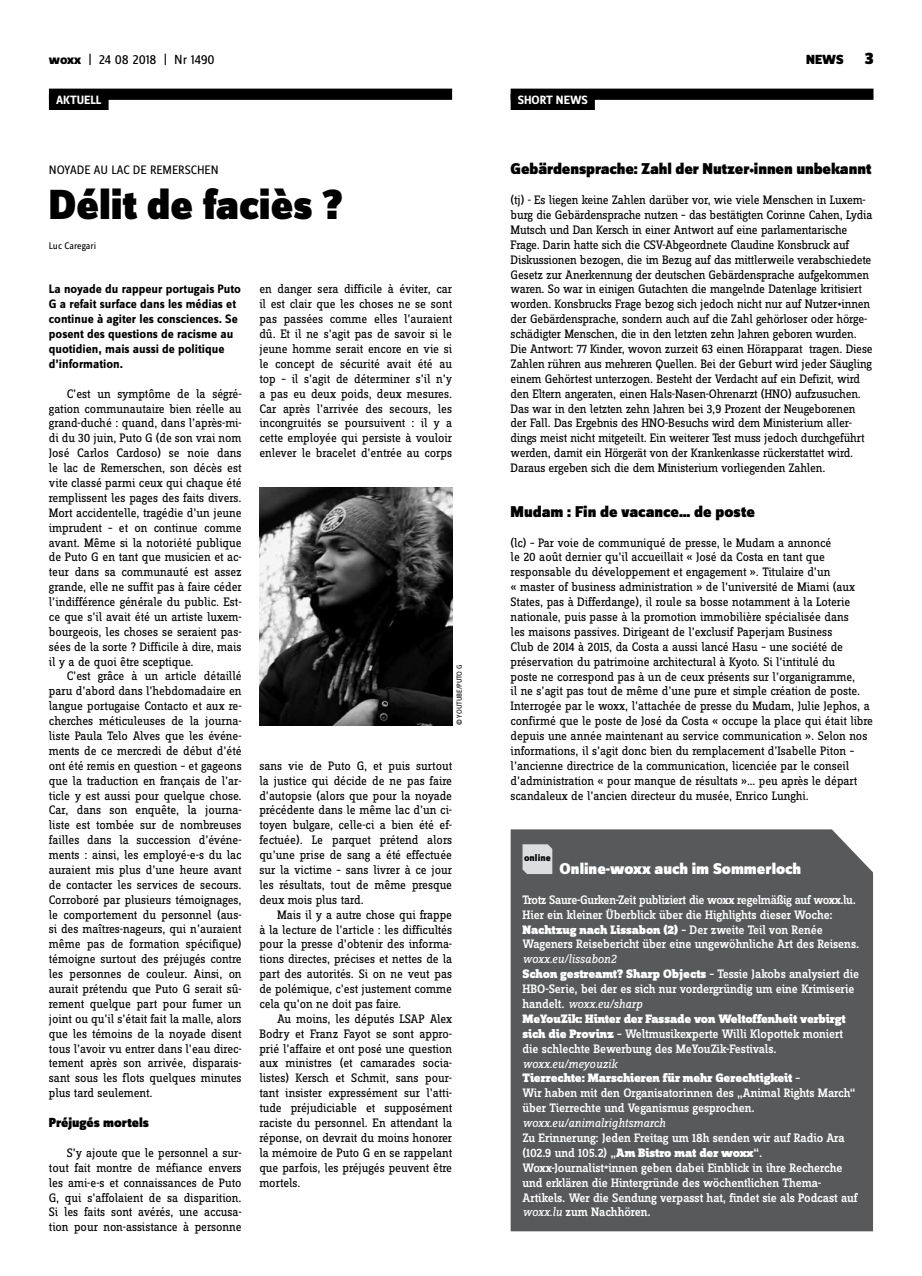
<style>
.page{position:relative;width:922px;height:1276px;background:#fff}
.page>*{position:absolute;margin:0;border:0;box-sizing:border-box;transform-origin:0 0}
.t1{font:900 43.75px "Zine Sans Dis";color:#000}
.t2{font:900 16.25px "Zine Sans Dis";letter-spacing:-.005em;color:#000}
.t3{font:900 16.25px "Zine Sans Dis";color:#fff}
.t4{font:13.75px "Zine Sans Dis";letter-spacing:-.01em;color:#000}
.t5{font:900 13.75px "Zine Sans Dis";color:#000}
.t6{font:12.75px/14.9px "Zine Slab Dis";letter-spacing:-.01em;color:#000;text-align:justify}
.t7{font:500 12.75px/14.9px "Zine Slab Dis";letter-spacing:-.005em;color:#fff}
.t8{font:700 12.75px/14.9px "Zine Sans Dis";color:#000}
.t9{font:italic 12.75px "Zine Slab Dis";color:#fff}
.t10{font:12.75px "Zine Sans Dis";color:#000}
.t11{font:700 12.5px "Zine Sans Dis";color:#fff}
.t12{font:10px "Zine Sans Dis";color:#000}
.t13{font:800 10px "Zine Sans Dis";letter-spacing:.01em;color:#000}
.t14{font:7.5px "Zine Sans Dis";letter-spacing:-.01em;color:#000}
.s1{font-weight:800}
.s2{font-size:17.5px}
.s3{font-size:11.25px}
.s4{font-weight:900}
.s5{font-weight:400;font-style:italic}
</style>
<div class="page">
<div style="left:510px;top:89px;width:363px;height:11px;background:#000"></div>
<div style="left:510px;top:94px;width:84px;height:16px;background:#000"></div>
<div style="left:49px;top:89px;width:403px;height:11px;background:#000"></div>
<div style="left:49px;top:94px;width:60px;height:16px;background:#000"></div>
<img style="left:259px;top:487px;width:193px;height:238px">
<div style="left:510px;top:829px;width:362px;height:402px;background:#58595b"></div>
<svg style="left:522px;top:844px;width:30px;height:30px"></svg>
<p class="t4" style="left:49px;top:53px;width:167px"><span class="s1">woxx</span> | 24 08 2018 | NR 1490</p>
<p class="t5" style="left:806px;top:53px;width:69px">NEWS <span class="s2">3</span></p>
<p class="t11" style="left:56px;top:93px;width:47px">AKTUELL</p>
<p class="t10" style="left:49px;top:163px;width:169px">NOYADE AU LAC DE REMERSCHEN</p>
<h1 class="t1" style="left:49px;top:181px;width:295px">Délit de faciès ?</h1>
<p class="t12" style="left:49px;top:240px;width:49px">LUC CAREGARI</p>
<p class="t8" style="left:49px;top:282px;width:193px">La noyade du rappeur portugais Puto<br>G a refait surface dans les médias et continue à agiter les consciences. Se posent des questions de racisme au quotidien, mais aussi de politique d’information.</p>
<p class="t6" style="left:49px;top:387px;width:194px;text-indent:18px">C’est un symptôme de la ségré&shy;gation communautaire bien réelle au grand-duché : quand, dans l’après-mi&shy;di du 30 juin, Puto G (de son vrai nom José Carlos Cardoso) se noie dans le lac de Remerschen, son décès est vite classé parmi ceux qui chaque été remplissent les pages des faits divers.<br>Mort accidentelle, tragédie d’un jeune imprudent – et on continue comme avant. Même si la notoriété publique de Puto G en tant que musicien et ac&shy;teur dans sa communauté est assez grande, elle ne suffit pas à faire céder l’indifférence générale du public. Est&shy;ce que s’il avait été un artiste luxem&shy;bourgeois, les choses se seraient pas&shy;sées de la sorte ? Difficile à dire, mais il y a de quoi être sceptique.</p>
<p class="t6" style="left:49px;top:669px;width:194px;text-indent:18px">C’est grâce à un article détaillé paru d’abord dans l’hebdomadaire en langue portugaise Contacto et aux re&shy;cherches méticuleuses de la journa&shy;liste Paula Telo Alves que les événe&shy;ments de ce mercredi de début d’été ont été remis en question – et gageons que la traduction en français de l’ar&shy;ticle y est aussi pour quelque chose.<br>Car, dans son enquête, la journa&shy;liste est tombée sur de nombreuses failles dans la succession d’événe&shy;ments : ainsi, les employé-e-s du lac auraient mis plus d’une heure avant de contacter les services de secours.<br>Corroboré par plusieurs témoignages, le comportement du personnel (aus&shy;si des maîtres-nageurs, qui n’auraient même pas de formation spécifique) témoigne surtout des préjugés contre les personnes de couleur. Ainsi, on aurait prétendu que Puto G serait sû&shy;rement quelque part pour fumer un joint ou qu’il s’était fait la malle, alors que les témoins de la noyade disent tous l’avoir vu entrer dans l’eau direc&shy;tement après son arrivée, disparais&shy;sant sous les flots quelques minutes plus tard seulement.</p>
<p class="t5" style="left:49px;top:1115px;width:102px">Préjugés mortels</p>
<p class="t6" style="left:49px;top:1146px;width:194px;text-indent:18px">S’y ajoute que le personnel a sur&shy;tout fait montre de méfiance envers les ami-e-s et connaissances de Puto G, qui s’affolaient de sa disparition.<br>Si les faits sont avérés, une accusa&shy;tion pour non-assistance à personne</p>
<p class="t6" style="left:259px;top:282px;width:194px">en danger sera difficile à éviter, car il est clair que les choses ne se sont pas passées comme elles l’auraient dû. Et il ne s’agit pas de savoir si le jeune homme serait encore en vie si le concept de sécurité avait été au top – il s’agit de déterminer s’il n’y a pas eu deux poids, deux mesures.<br>Car après l’arrivée des secours, les incongruités se poursuivent : il y a cette employée qui persiste à vouloir enlever le bracelet d’entrée au corps</p>
<p class="t14" style="left:455px;top:725px;width:62px;rotate:-90deg">© YOUTUBE/PUTO G</p>
<p class="t6" style="left:259px;top:759px;width:194px">sans vie de Puto G, et puis surtout la justice qui décide de ne pas faire d’autopsie (alors que pour la noyade précédente dans le même lac d’un ci&shy;toyen bulgare, celle-ci a bien été ef&shy;fectuée). Le parquet prétend alors qu’une prise de sang a été effectuée sur la victime – sans livrer à ce jour les résultats, tout de même presque deux mois plus tard.</p>
<p class="t6" style="left:259px;top:907px;width:194px;text-indent:18px">Mais il y a autre chose qui frappe à la lecture de l’article : les difficultés pour la presse d’obtenir des informa&shy;tions directes, précises et nettes de la part des autorités. Si on ne veut pas de polémique, c’est justement comme cela qu’on ne doit pas faire.</p>
<p class="t6" style="left:259px;top:1012px;width:194px;text-indent:18px">Au moins, les députés LSAP Alex Bodry et Franz Fayot se sont appro&shy;prié l’affaire et ont posé une question aux ministres (et camarades socia&shy;listes) Kersch et Schmit, sans pour&shy;tant insister expressément sur l’atti&shy;tude préjudiciable et supposément raciste du personnel. En attendant la réponse, on devrait du moins honorer la mémoire de Puto G en se rappelant que parfois, les préjugés peuvent être mortels.</p>
<p class="t11" style="left:517px;top:93px;width:71px">SHORT NEWS</p>
<p class="t2" style="left:510px;top:160px;width:362px">Gebärdensprache: Zahl der Nutzer<span class="s3">*</span>innen unbekannt</p>
<p class="t6" style="left:510px;top:193px;width:363px;text-align:left">(tj) - Es liegen keine Zahlen darüber vor, wie viele Menschen in Luxem&shy;burg die Gebärdensprache nutzen – das bestätigten Corinne Cahen, Lydia Mutsch und Dan Kersch in einer Antwort auf eine parlamentarische Frage. Darin hatte sich die CSV-Abgeordnete Claudine Konsbruck auf Diskussionen bezogen, die im Bezug auf das mittlerweile verabschiedete Gesetz zur Anerkennung der deutschen Gebärdensprache aufgekommen waren. So war in einigen Gutachten die mangelnde Datenlage kritisiert worden. Konsbrucks Frage bezog sich jedoch nicht nur auf Nutzer<sub>*</sub>innen der Gebärdensprache, sondern auch auf die Zahl gehörloser oder hörge&shy;schädigter Menschen, die in den letzten zehn Jahren geboren wurden.<br>Die Antwort: 77 Kinder, wovon zurzeit 63 einen Hörapparat tragen. Diese Zahlen rühren aus mehreren Quellen. Bei der Geburt wird jeder Säugling einem Gehörtest unterzogen. Besteht der Verdacht auf ein Defizit, wird den Eltern angeraten, einen Hals-Nasen-Ohrenarzt (HNO) aufzusuchen.<br>Das war in den letzten zehn Jahren bei 3,9 Prozent der Neugeborenen der Fall. Das Ergebnis des HNO-Besuchs wird dem Ministerium aller&shy;dings meist nicht mitgeteilt. Ein weiterer Test muss jedoch durchgeführt werden, damit ein Hörgerät von der Krankenkasse rückerstattet wird.<br>Daraus ergeben sich die dem Ministerium vorliegenden Zahlen.</p>
<p class="t2" style="left:510px;top:503px;width:246px">Mudam : Fin de vacance… de poste</p>
<p class="t6" style="left:510px;top:535px;width:364px;text-align:left">(lc) – Par voie de communiqué de presse, le Mudam a annoncé<br>le 20 août dernier qu’il accueillait « José da Costa en tant que responsable du développement et engagement ». Titulaire d’un<br>« master of business administration » de l’université de Miami (aux States, pas à Differdange), il roule sa bosse notamment à la Loterie nationale, puis passe à la promotion immobilière spécialisée dans<br>les maisons passives. Dirigeant de l’exclusif Paperjam Business<br>Club de 2014 à 2015, da Costa a aussi lancé Hasu – une société de préservation du patrimoine architectural à Kyoto. Si l’intitulé du<br>poste ne correspond pas à un de ceux présents sur l’organigramme,<br>il ne s’agit pas tout de même d’une pure et simple création de poste.<br>Interrogée par le woxx, l’attachée de presse du Mudam, Julie Jephos, a confirmé que le poste de José da Costa « occupe la place qui était libre depuis une année maintenant au service communication ». Selon nos informations, il s’agit donc bien du remplacement d’Isabelle Piton – l’ancienne directrice de la communication, licenciée par le conseil d’administration « pour manque de résultats »… peu après le départ scandaleux de l’ancien directeur du musée, Enrico Lunghi.</p>
<p class="t13" style="left:524px;top:852px;width:28px">online</p>
<p class="t3" style="left:559px;top:860px;width:243px">Online-woxx auch im Sommerloch</p>
<p class="t7" style="left:522px;top:893px;width:338px">Trotz Saure-Gurken-Zeit publiziert die woxx regelmäßig auf woxx.lu.<br>Hier ein kleiner Überblick über die Highlights dieser Woche:<br><span class="s4">Nachtzug nach Lissabon (2)</span> – Der zweite Teil von Renée Wageners Reisebericht über eine ungewöhnliche Art des Reisens.</p>
<p class="t7" style="left:522px;top:952px;width:338px"><span class="s5">woxx.eu/lissabon2<br></span><span class="s4">Schon gestreamt? Sharp Objects</span> – Tessie Jakobs analysiert die HBO-Serie, bei der es sich nur vordergründig um eine Krimiserie handelt. <span class="s5">woxx.eu/sharp<br></span><span class="s4">MeYouZik: Hinter der Fassade von Weltoffenheit verbirgt sich die Provinz</span> – Weltmusikexperte Willi Klopottek moniert die schlechte Bewerbung des MeYouZik-Festivals.</p>
<p class="t7" style="left:522px;top:1056px;width:334px"><span class="s5">woxx.eu/meyouzik<br></span><span class="s4">Tierrechte: Marschieren für mehr Gerechtigkeit</span> –<br>Wir haben mit den Organisatorinnen des „Animal Rights March“ über Tierrechte und Veganismus gesprochen.</p>
<p class="t9" style="left:522px;top:1116px;width:145px">woxx.eu/animalrightsmarch</p>
<p class="t7" style="left:522px;top:1131px;width:337px">Zu Erinnerung: Jeden Freitag um 18h senden wir auf Radio Ara (102.9 und 105.2) „<span class="s4">Am Bistro mat der woxx</span>“.<br>Woxx-Journalist<sub>*</sub>innen geben dabei Einblick in ihre Recherche und erklären die Hintergründe des wöchentlichen Thema-Artikels. Wer die Sendung verpasst hat, findet sie als Podcast auf <span class="s5">woxx.lu</span> zum Nachhören.</p>
</div>
